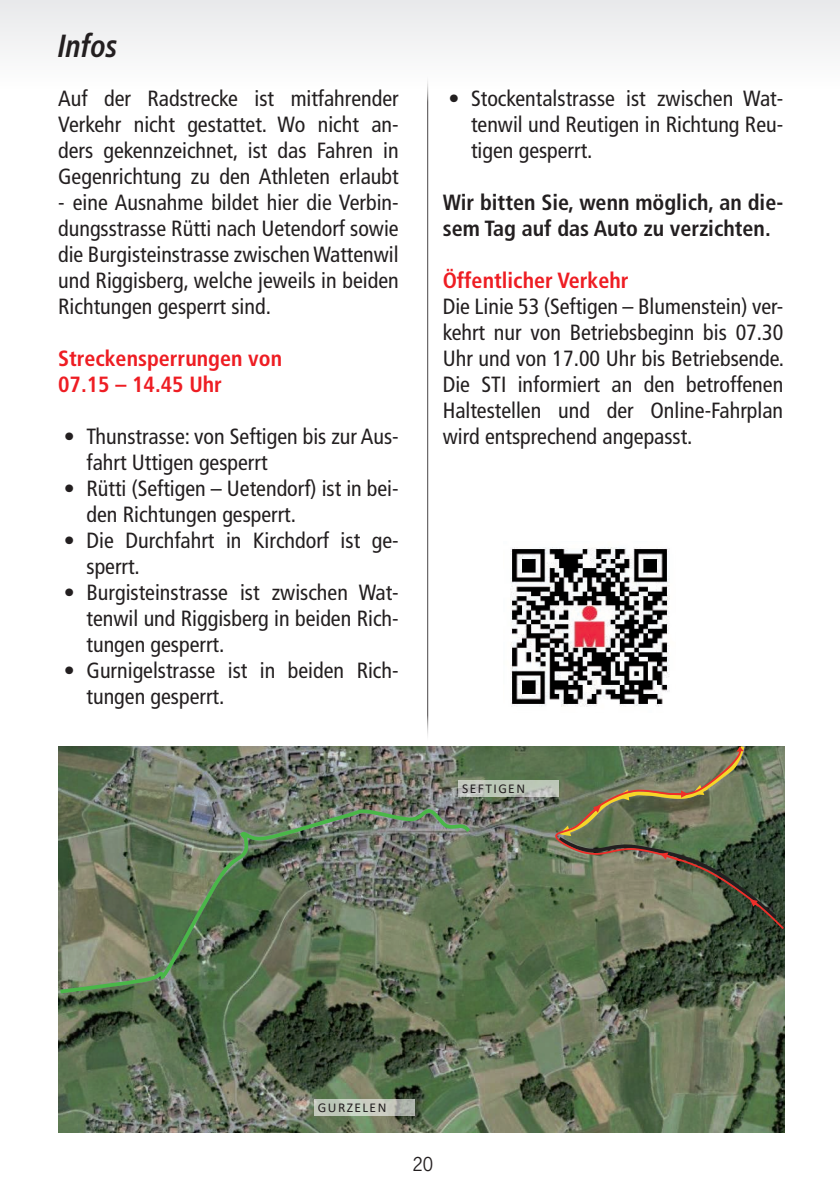
<style>
.page{position:relative;width:840px;height:1191px;background:#fff}
.page>*{position:absolute;margin:0;border:0;box-sizing:border-box;transform-origin:0 0}
.t1{font:italic 700 condensed 32px "Frutiger LT Std";color:#231f20;scale:.9 1}
.t2{font:27.4px "Arial";color:#231f20}
.t3{font:condensed 22px/26px "Frutiger LT Std";color:#231f20;text-align:justify}
.t4{font:700 condensed 22px/26px "Frutiger LT Std";color:#231f20}
.t5{font:700 condensed 22px/26px "Frutiger LT Std";color:#ee1d23}
.t6{font:18px "News Gothic Std";color:#231f20}
.t7{font:13.4px "Calibri";letter-spacing:.105em;color:#231f20}
</style>
<div class="page">
<div style="left:0;top:0;width:839px;height:89px;background:#f3f3f4"></div>
<img style="left:58px;top:746px;width:726px;height:386px">
<svg style="left:58px;top:805px;width:415px;height:190px;background:#67765c"></svg>
<div style="left:314px;top:1099px;width:100px;height:16px;background:#fff;opacity:.6"></div>
<div style="left:458px;top:780px;width:100px;height:16px;background:#fff;opacity:.6"></div>
<svg style="left:555px;top:746px;width:228px;height:183px;background:#5a654e"></svg>
<svg style="left:554px;top:746px;width:226px;height:176px;background:#687154"></svg>
<img style="left:510px;top:547px;width:160px;height:160px">
<hr style="left:427px;top:74px;width:1px;height:670px;background:#231f20">
<h1 class="t1" style="left:58px;top:27px;width:68px">Infos</h1>
<p class="t3" style="left:58px;top:85px;width:342px">Auf der Radstrecke ist mitfahrender Verkehr nicht gestattet. Wo nicht an&shy;ders gekennzeichnet, ist das Fahren in Gegenrichtung zu den Athleten erlaubt</p>
<p class="t3" style="left:58px;top:189px;width:342px">- eine Ausnahme bildet hier die Verbin&shy;dungsstrasse Rütti nach Uetendorf sowie die Burgisteinstrasse zwischen Wattenwil und Riggisberg, welche jeweils in beiden Richtungen gesperrt sind.</p>
<p class="t5" style="left:58px;top:345px;width:225px">Streckensperrungen von<br>07.15 – 14.45 Uhr</p>
<p class="t3" style="left:86px;top:423px;width:313px;text-indent:-23px">• Thunstrasse: von Seftigen bis zur Aus&shy;fahrt Uttigen gesperrt</p>
<p class="t3" style="left:86px;top:475px;width:313px;text-indent:-23px">• Rütti (Seftigen – Uetendorf) ist in bei&shy;den Richtungen gesperrt.</p>
<p class="t3" style="left:86px;top:527px;width:313px;text-indent:-23px">• Die Durchfahrt in Kirchdorf ist ge&shy;sperrt.</p>
<p class="t3" style="left:86px;top:579px;width:313px;text-indent:-23px">• Burgisteinstrasse ist zwischen Wat&shy;tenwil und Riggisberg in beiden Rich&shy;tungen gesperrt.</p>
<p class="t3" style="left:86px;top:657px;width:313px;text-indent:-23px">• Gurnigelstrasse ist in beiden Rich&shy;tungen gesperrt.</p>
<p class="t3" style="left:471px;top:85px;width:313px;text-indent:-23px">• Stockentalstrasse ist zwischen Wat&shy;tenwil und Reutigen in Richtung Reu&shy;tigen gesperrt.</p>
<p class="t4" style="left:442px;top:189px;width:342px">Wir bitten Sie, wenn möglich, an die&shy;sem Tag auf das Auto zu verzichten.</p>
<p class="t5" style="left:442px;top:267px;width:187px">Öffentlicher Verkehr</p>
<p class="t3" style="left:442px;top:293px;width:342px">Die Linie 53 (Seftigen – Blumenstein) ver&shy;kehrt nur von Betriebsbeginn bis 07.30<br>Uhr und von 17.00 Uhr bis Betriebsende.<br>Die STI informiert an den betroffenen Haltestellen und der Online-Fahrplan wird entsprechend angepasst.</p>
<p class="t2" style="left:0;top:600px;width:479px">ebsbeginn bis 07.30 Uhr und von 17.00</p>
<p class="t7" style="left:462px;top:779px;width:64px">SEFTIGEN</p>
<p class="t7" style="left:318px;top:1098px;width:70px">GURZELEN</p>
<p class="t6" style="left:412px;top:1152px;width:22px">20</p>
</div>
